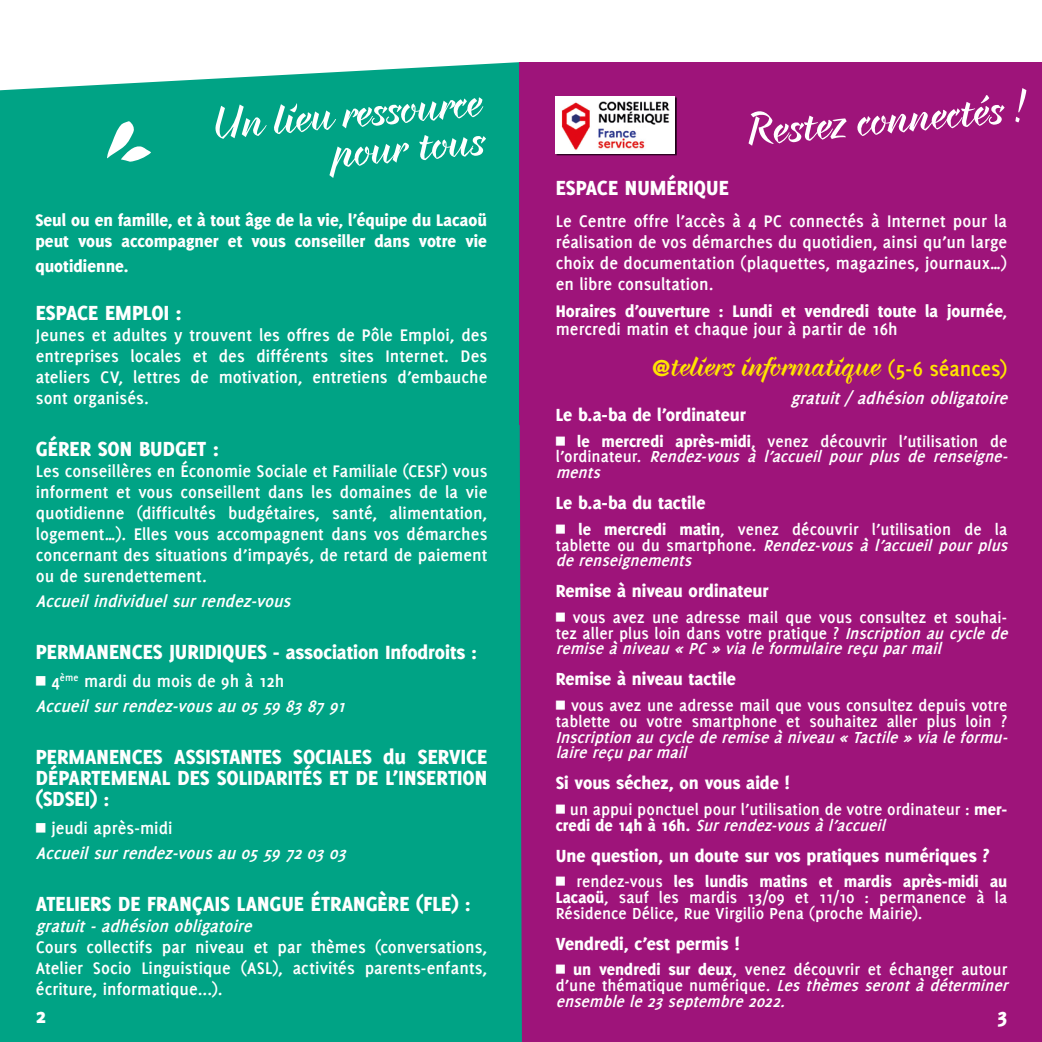
<style>
.page{position:relative;width:1042px;height:1042px;background:#fff}
.page>*{position:absolute;margin:0;border:0;box-sizing:border-box;transform-origin:0 0}
.t1{font:700 47.25px/38.5px "Braxton";color:#fff;text-align:right}
.t2{font:700 31.5px "Braxton";letter-spacing:-.005em;color:#ffe500}
.t3{font:800 22.4px/21px "Delicious";color:#fff;text-align:justify}
.t4{font:800 21px "Delicious";letter-spacing:-.005em;color:#fff}
.t5{font:800 19.25px "Delicious";color:#fff}
.t6{font:700 18.38px/21px "Delicious";letter-spacing:.005em;color:#fff;text-align:justify}
.t7{font:800 18.38px/21px "Delicious";color:#fff}
.t8{font:italic 700 18.38px/24.5px "Delicious";color:#fff}
.t9{font:700 17.5px/15.8px "Delicious";letter-spacing:.005em;color:#fff}
.t10{font:italic 700 17.5px/15.8px "Delicious";color:#fff}
.s1{font-weight:700}
.s2{font-family:"Delicious";font-weight:800;font-size:22.4px}
.s3{font-family:"Delicious";font-size:22.4px}
.s4{font-family:"Commercial Pi BT";font-weight:400;font-style:normal}
.s5{font-weight:800;font-style:normal}
.s6{font-style:normal}
.s7{font-family:"Commercial Pi BT";font-weight:400}
.s8{font-weight:800}
.s9{font-style:italic}
.s10{font-size:22.4px}
.s11{font-size:21px}
</style>
<div class="page">
<div style="left:0;top:62px;width:520px;height:980px;background:#00a385"></div>
<div style="left:520px;top:62px;width:522px;height:980px;background:#9e147a"></div>
<div style="left:160px;top:425px;width:362px;height:617px;background:#00a385"></div>
<svg style="left:107px;top:121px;width:44px;height:41px"></svg>
<div style="left:556px;top:96px;width:121px;height:60px;background:#000;opacity:.8"></div>
<img style="left:556px;top:96px;width:119px;height:57px">
<h1 class="t1" style="left:744px;top:110px;width:281px;rotate:-5deg">Restez connectés !</h1>
<h1 class="t1" style="left:210px;top:104px;width:273px;rotate:-5deg">Un lieu ressource pour tous</h1>
<p class="t3" style="left:556px;top:177px;width:175px">ESPACE NUMÉRIQUE</p>
<p class="t6" style="left:556px;top:210px;width:453px">Le Centre offre l’accès à 4 PC connectés à Internet pour la réalisation de vos démarches du quotidien, ainsi qu’un large choix de documentation (plaquettes, magazines, journaux…) en libre consultation.</p>
<p class="t7" style="left:556px;top:302px;width:453px;line-height:17.5px">Horaires d’ouverture : Lundi et vendredi toute la journée<span class="s1">, mercredi matin et chaque jour à partir de 16h</span></p>
<h2 class="t2" style="left:652px;top:346px;width:356px"><span class="s2">@</span>teliers informatique <span class="s3">(5-6 séances)</span></h2>
<p class="t8" style="left:790px;top:385px;width:223px">gratuit/adhésionobligatoire</p>
<p class="t5" style="left:556px;top:404px;width:192px">Le b.a-ba de l’ordinateur</p>
<p class="t10" style="left:556px;top:433px;width:458px"><span class="s4">4</span> <span class="s5">le mercredi après-midi</span><span class="s6">, venez découvrir l’utilisation de l ’ o r d i n a t e u r .</span> Rendez-vous à l’accueil pour plus de renseigne&shy;ments</p>
<p class="t5" style="left:556px;top:492px;width:151px">Le b.a-ba du tactile</p>
<p class="t9" style="left:556px;top:521px;width:458px"><span class="s7">4</span> <span class="s8">le mercredi matin</span>, venez découvrir l’utilisation de la t a b l e t t e o u d u s m a r t p h o n e . <span class="s9">Rendez-vous à l’accueil pour plus derenseignements</span></p>
<p class="t5" style="left:556px;top:580px;width:214px">Remise à niveau ordinateur</p>
<p class="t9" style="left:556px;top:609px;width:458px"><span class="s7">4</span> vous avez une adresse mail que vous consultez et souhai&shy;tez aller plus loin dans votre pratique ? <span class="s9">Inscriptionaucyclede remiseàniveau«PC»vialeformulairereçuparmail</span></p>
<p class="t5" style="left:556px;top:668px;width:182px">Remise à niveau tactile</p>
<p class="t9" style="left:556px;top:697px;width:453px"><span class="s7">4</span> vous avez une adresse mail que vous consultez depuis votre tablette ou votre smartphone et souhaitez aller plus loin ?</p>
<p class="t10" style="left:556px;top:729px;width:458px">Inscriptionaucyclederemiseàniveau«Tactile»vialeformu&shy;lairereçuparmail</p>
<p class="t5" style="left:556px;top:772px;width:235px">Si vous séchez, on vous aide !</p>
<p class="t9" style="left:556px;top:801px;width:453px"><span class="s7">4</span> un appui ponctuel pour l’utilisation de votre ordinateur : <span class="s8">mer&shy;c r e d i d e 1 4 h à 1 6 h .</span> <span class="s9">Surrendez-vousàl’accueil</span></p>
<p class="t5" style="left:556px;top:844px;width:435px">Une question, un doute sur vos pratiques numériques ?</p>
<p class="t9" style="left:556px;top:873px;width:453px;text-align:justify"><span class="s7">4</span> rendez-vous <span class="s8">les lundis matins et mardis après-midi au Lacaoü</span>, sauf les mardis 13/09 et 11/10 : permanence à la Résidence Délice, Rue Virgilio Pena (proche Mairie).</p>
<p class="t5" style="left:556px;top:932px;width:185px">Vendredi, c’est permis !</p>
<p class="t9" style="left:556px;top:961px;width:458px"><span class="s7">4</span> <span class="s8">un vendredi sur deux</span>, venez découvrir et échanger autour d’une thématique numérique. <span class="s9">Les thèmes seront à déterminer ensemblele23septembre2022.</span></p>
<p class="t7" style="left:35px;top:209px;width:453px">Seul ou en famille, et à tout âge de la vie, l’équipe du Lacaoü peut vous accompagner et vous conseiller dans votre vie</p>
<p class="t7" style="left:35px;top:255px;width:95px">quotidienne.</p>
<p class="t3" style="left:36px;top:301px;width:147px">ESPACE EMPLOI :</p>
<p class="t6" style="left:36px;top:324px;width:453px">Jeunes et adultes y trouvent les offres de Pôle Emploi, des entreprises locales et des différents sites Internet. Des ateliers CV, lettres de motivation, entretiens d’embauche sont organisés.</p>
<p class="t3" style="left:36px;top:438px;width:185px">GÉRER SON BUDGET :</p>
<p class="t6" style="left:36px;top:460px;width:453px">Les conseillères en Économie Sociale et Familiale (CESF) vous informent et vous conseillent dans les domaines de la vie quotidienne (difficultés budgétaires, santé, alimentation, logement…). Elles vous accompagnent dans vos démarches concernant des situations d’impayés, de retard de paiement ou de surendettement.</p>
<p class="t8" style="left:36px;top:588px;width:261px">Accueilindividuelsurrendez-vous</p>
<p class="t4" style="left:36px;top:640px;width:443px"><span class="s10">PERMANENCES JURIDIQUES</span> - association Infodroits :</p>
<p class="t8" style="left:36px;top:669px;width:316px"><span class="s4">4</span> <span class="s6">4</span><sup>ème</sup> <span class="s6">mardi du mois de 9h à 12h<br></span>Accueilsurrendez-vousau0559838791</p>
<p class="t3" style="left:36px;top:746px;width:453px">PERMANENCES ASSISTANTES SOCIALES du SERVICE DÉPARTEMENAL DES SOLIDARITÉS ET DE L’INSERTION (SDSEI) <span class="s11">:</span></p>
<p class="t8" style="left:36px;top:816px;width:316px"><span class="s4">4</span> <span class="s6">jeudi après-midi<br></span>Accueilsurrendez-vousau0559720303</p>
<p class="t3" style="left:36px;top:893px;width:436px">ATELIERS DE FRANÇAIS LANGUE ÉTRANGÈRE (FLE) <span class="s11">:</span></p>
<p class="t8" style="left:36px;top:914px;width:222px">gratuit-adhésionobligatoire</p>
<p class="t6" style="left:36px;top:936px;width:453px">Cours collectifs par niveau et par thèmes (conversations, Atelier Socio Linguistique (ASL), activités parents-enfants, écriture, informatique...).</p>
<p class="t3" style="left:36px;top:1004px;width:12px">2</p>
<p class="t3" style="left:997px;top:1004px;width:12px">3</p>
</div>
